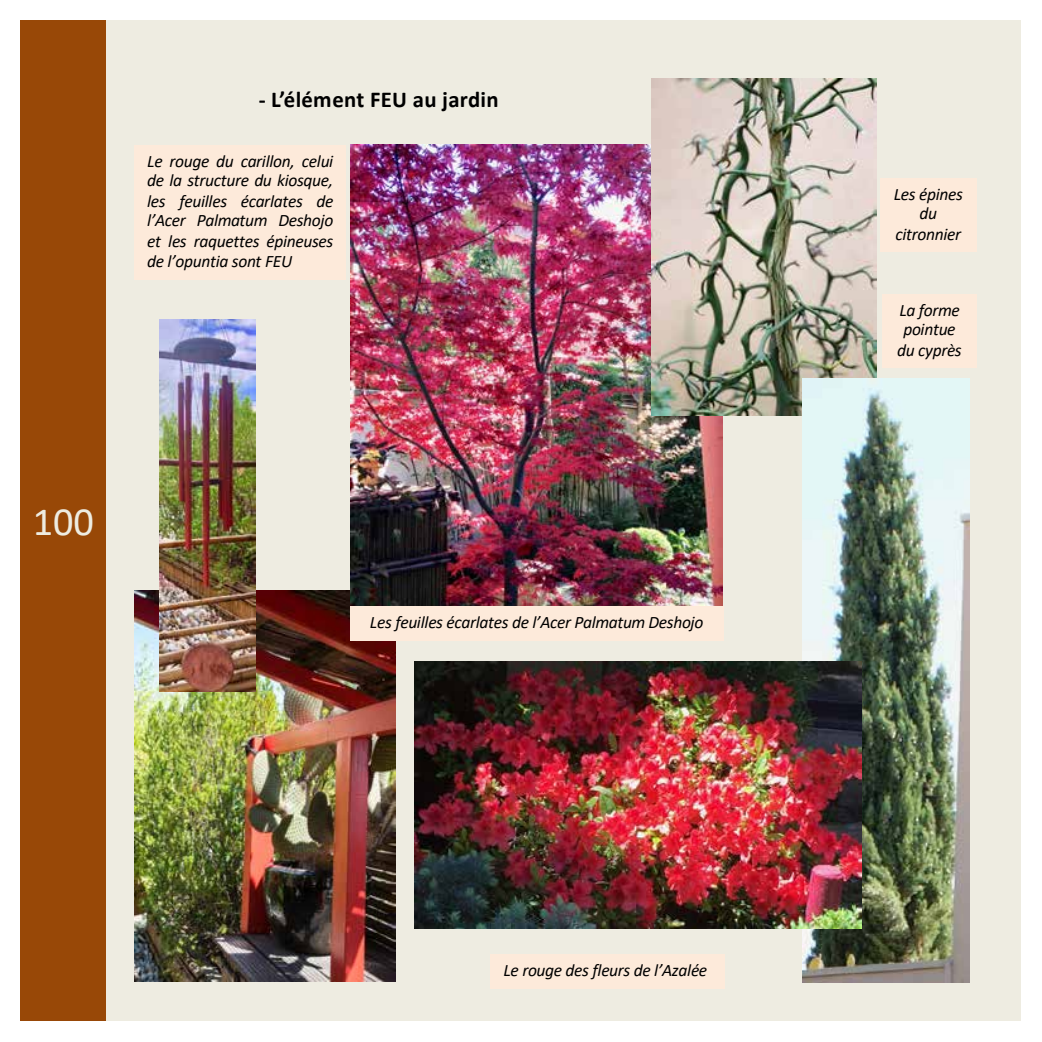
<style>
.page{position:relative;width:1042px;height:1042px;background:#fff}
.page>*{position:absolute;margin:0;border:0;box-sizing:border-box;transform-origin:0 0}
.t1{font:40.25px "Calibri";color:#eeece1}
.t2{font:700 22.75px "Calibri";letter-spacing:.015em;color:#000}
.t3{font:italic 17.5px/19.2px "Calibri";letter-spacing:-.02em;color:#000}
</style>
<div class="page">
<div style="left:20px;top:21px;width:1001px;height:1000px;background:#eeece1"></div>
<div style="left:491px;top:954px;width:234px;height:34px;background:#fdeada"></div>
<img style="left:135px;top:590px;width:261px;height:391px">
<div style="left:135px;top:145px;width:211px;height:135px;background:#fdeada"></div>
<div style="left:882px;top:294px;width:94px;height:74px;background:#fdeada"></div>
<img style="left:351px;top:145px;width:371px;height:461px">
<img style="left:159px;top:320px;width:97px;height:371px">
<img style="left:652px;top:78px;width:224px;height:337px">
<div style="left:880px;top:178px;width:96px;height:74px;background:#fdeada"></div>
<div style="left:20px;top:21px;width:86px;height:1000px;background:#984807"></div>
<div style="left:350px;top:606px;width:373px;height:34px;background:#fdeada"></div>
<img style="left:802px;top:378px;width:167px;height:604px">
<img style="left:415px;top:661px;width:446px;height:268px">
<h2 class="t2" style="left:259px;top:83px;width:241px">- L’élément FEU au jardin</h2>
<p class="t3" style="left:147px;top:151px;width:188px">Le rouge du carillon, celui de la structure du kiosque,</p>
<p class="t3" style="left:147px;top:191px;width:188px">les feuilles écarlates de l’Acer Palmatum Deshojo</p>
<p class="t3" style="left:147px;top:231px;width:188px">et les raquettes épineuses de l’opuntia sont FEU</p>
<h1 class="t1" style="left:33px;top:494px;width:63px">100</h1>
<p class="t3" style="left:370px;top:612px;width:335px">Les feuilles écarlates de l’Acer Palmatum Deshojo</p>
<p class="t3" style="left:503px;top:960px;width:205px">Le rouge des fleurs de l’Azalée</p>
<p class="t3" style="left:894px;top:184px;width:71px;text-align:center">Les épines du</p>
<p class="t3" style="left:895px;top:224px;width:67px">citronnier</p>
<p class="t3" style="left:899px;top:300px;width:62px">La forme pointue</p>
<p class="t3" style="left:897px;top:340px;width:66px">du cyprès</p>
</div>
